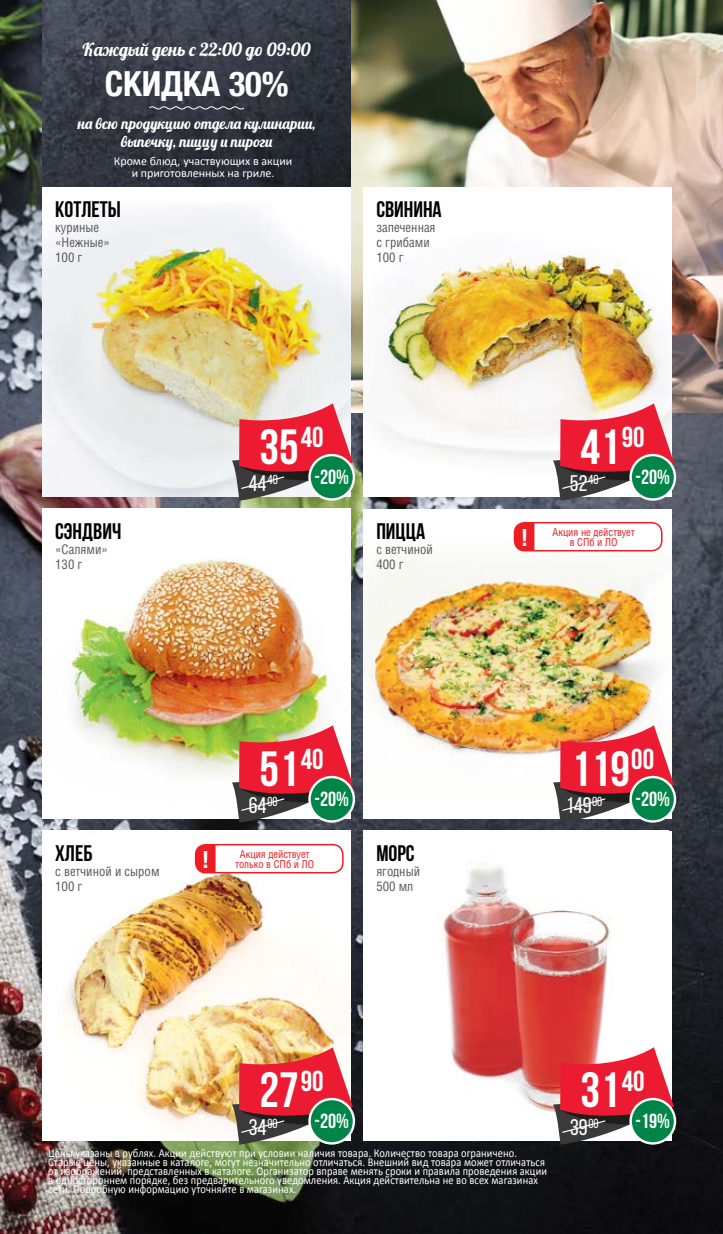
<style>
.page{position:relative;width:723px;height:1234px;background:#fff}
.page>*{position:absolute;margin:0;border:0;box-sizing:border-box;transform-origin:0 0}
.t1{font:700 49.5px "Bebas Neue";color:#fff}
.t2{font:700 condensed 34.5px "Helvetica Neue";color:#fff}
.t3{font:700 condensed 23.55px "Helvetica Neue";color:#fff}
.t4{font:700 22.5px "Bebas Neue";color:#000}
.t5{font:22.5px "Bebas Neue";color:#fff}
.t6{font:700 20.4px "Bebas Neue";color:#fff}
.t7{font:18px "Lobster";color:#fff}
.t8{font:15px/18px "Lobster";color:#fff;text-align:center}
.t9{font:12.75px/15px "AG Letterica Condensed C";color:#58595b}
.t10{font:12px/9px "Calibri";letter-spacing:.01em;color:#fff;scale:.87 1}
.t11{font:12px/12px "Calibri";letter-spacing:.01em;color:#fff;text-align:center}
.t12{font:10.5px "AG Letterica Condensed C";color:#ed1d24}
</style>
<div class="page">
<img style="left:0;top:0;width:723px;height:1233px">
<img style="left:351px;top:0;width:372px;height:412px">
<img style="left:43px;top:0;width:308px;height:187px">
<svg style="left:148px;top:105px;width:97px;height:5px"></svg>
<img style="left:43px;top:509px;width:308px;height:309px">
<img style="left:364px;top:830px;width:304px;height:309px">
<div style="left:364px;top:509px;width:308px;height:309px;background:#fff"></div>
<img style="left:364px;top:538px;width:299px;height:221px">
<img style="left:364px;top:187px;width:308px;height:309px">
<img style="left:43px;top:187px;width:308px;height:309px">
<img style="left:43px;top:830px;width:308px;height:309px">
<svg style="left:553px;top:403px;width:121px;height:97px"></svg>
<svg style="left:232px;top:403px;width:121px;height:97px;background:#b36565"></svg>
<svg style="left:232px;top:725px;width:121px;height:97px;background:#ab6157"></svg>
<img style="left:553px;top:725px;width:121px;height:97px">
<svg style="left:553px;top:1047px;width:121px;height:97px"></svg>
<img style="left:232px;top:1047px;width:121px;height:97px">
<div style="left:196px;top:844px;width:147px;height:28px;background:#fff;border-radius:10px"></div>
<div style="left:195px;top:843px;width:149px;height:30px;border:2px solid #ed1d24;border-radius:10px"></div>
<svg style="left:196px;top:844px;width:20px;height:28px"></svg>
<div style="left:514px;top:522px;width:148px;height:28px;background:#fff;border-radius:10px"></div>
<div style="left:514px;top:522px;width:148px;height:29px;border:2px solid #ed1d24;border-radius:10px"></div>
<svg style="left:514px;top:522px;width:20px;height:29px"></svg>
<h3 class="t7" style="left:83px;top:38px;width:230px">Каждый день с 22:00 до 09:00</h3>
<h2 class="t2" style="left:105px;top:63px;width:185px">СКИДКА 30%</h2>
<p class="t8" style="left:78px;top:114px;width:239px">на всю продукцию отдела кулинарии, выпечку, пиццу и пироги</p>
<p class="t11" style="left:114px;top:155px;width:180px">Кроме блюд, участвующих в акции и приготовленных на гриле.</p>
<h3 class="t4" style="left:55px;top:197px;width:67px">Котлеты</h3>
<p class="t9" style="left:55px;top:220px;width:56px">куриные «Нежные»<br>100 г</p>
<h3 class="t4" style="left:376px;top:197px;width:67px">Свинина</h3>
<p class="t9" style="left:376px;top:220px;width:61px">запеченная с грибами<br>100 г</p>
<h3 class="t4" style="left:55px;top:518px;width:68px">Сэндвич</h3>
<p class="t9" style="left:55px;top:541px;width:54px">«Салями»<br>130 г</p>
<h1 class="t1" style="left:259px;top:419px;width:66px">35<sup>40</sup></h1>
<h3 class="t5" style="left:249px;top:471px;width:31px">44<sup>40</sup></h3>
<h3 class="t6" style="left:314px;top:465px;width:36px">-20%</h3>
<h3 class="t4" style="left:376px;top:518px;width:50px">Пицца</h3>
<p class="t9" style="left:376px;top:541px;width:58px">с ветчиной<br>400 г</p>
<h3 class="t4" style="left:55px;top:840px;width:39px">Хлеб</h3>
<p class="t9" style="left:55px;top:863px;width:106px">с ветчиной и сыром<br>100 г</p>
<h1 class="t1" style="left:259px;top:741px;width:66px">51<sup>40</sup></h1>
<h3 class="t5" style="left:249px;top:793px;width:30px">64<sup>00</sup></h3>
<h3 class="t6" style="left:314px;top:787px;width:36px">-20%</h3>
<p class="t12" style="left:240px;top:847px;width:71px">Акция действует</p>
<h3 class="t3" style="left:202px;top:844px;width:8px">!</h3>
<p class="t12" style="left:235px;top:857px;width:80px">только в СПб и ЛО</p>
<h3 class="t4" style="left:376px;top:840px;width:40px">Морс</h3>
<p class="t9" style="left:376px;top:863px;width:45px">ягодный<br>500 мл</p>
<h1 class="t1" style="left:259px;top:1062px;width:66px">27<sup>90</sup></h1>
<h3 class="t5" style="left:249px;top:1114px;width:30px">34<sup>90</sup></h3>
<h3 class="t6" style="left:314px;top:1109px;width:36px">-20%</h3>
<h1 class="t1" style="left:580px;top:419px;width:66px">41<sup>90</sup></h1>
<h3 class="t5" style="left:570px;top:471px;width:30px">52<sup>40</sup></h3>
<h3 class="t6" style="left:635px;top:465px;width:36px">-20%</h3>
<p class="t12" style="left:552px;top:526px;width:84px">Акция не действует</p>
<h3 class="t3" style="left:521px;top:522px;width:8px">!</h3>
<p class="t12" style="left:570px;top:535px;width:49px">в СПб и ЛО</p>
<h1 class="t1" style="left:571px;top:741px;width:84px">119<sup>00</sup></h1>
<h3 class="t5" style="left:566px;top:793px;width:38px">149<sup>00</sup></h3>
<h3 class="t6" style="left:635px;top:787px;width:36px">-20%</h3>
<h1 class="t1" style="left:580px;top:1062px;width:66px">31<sup>40</sup></h1>
<h3 class="t5" style="left:570px;top:1114px;width:30px">39<sup>00</sup></h3>
<h3 class="t6" style="left:635px;top:1109px;width:36px">-19%</h3>
<p class="t10" style="left:48px;top:1148px;width:575px">Цены указаны в рублях. Акции действуют при условии наличия товара. Количество товара ограничено.<br>Старые цены, указанные в каталоге, могут незначительно отличаться. Внешний вид товара может отличаться от изображений, представленных в каталоге. Организатор вправе менять сроки и правила проведения акции в одностороннем порядке, без предварительного уведомления. Акция действительна не во всех магазинах сети. Подробную информацию уточняйте в магазинах.</p>
</div>
